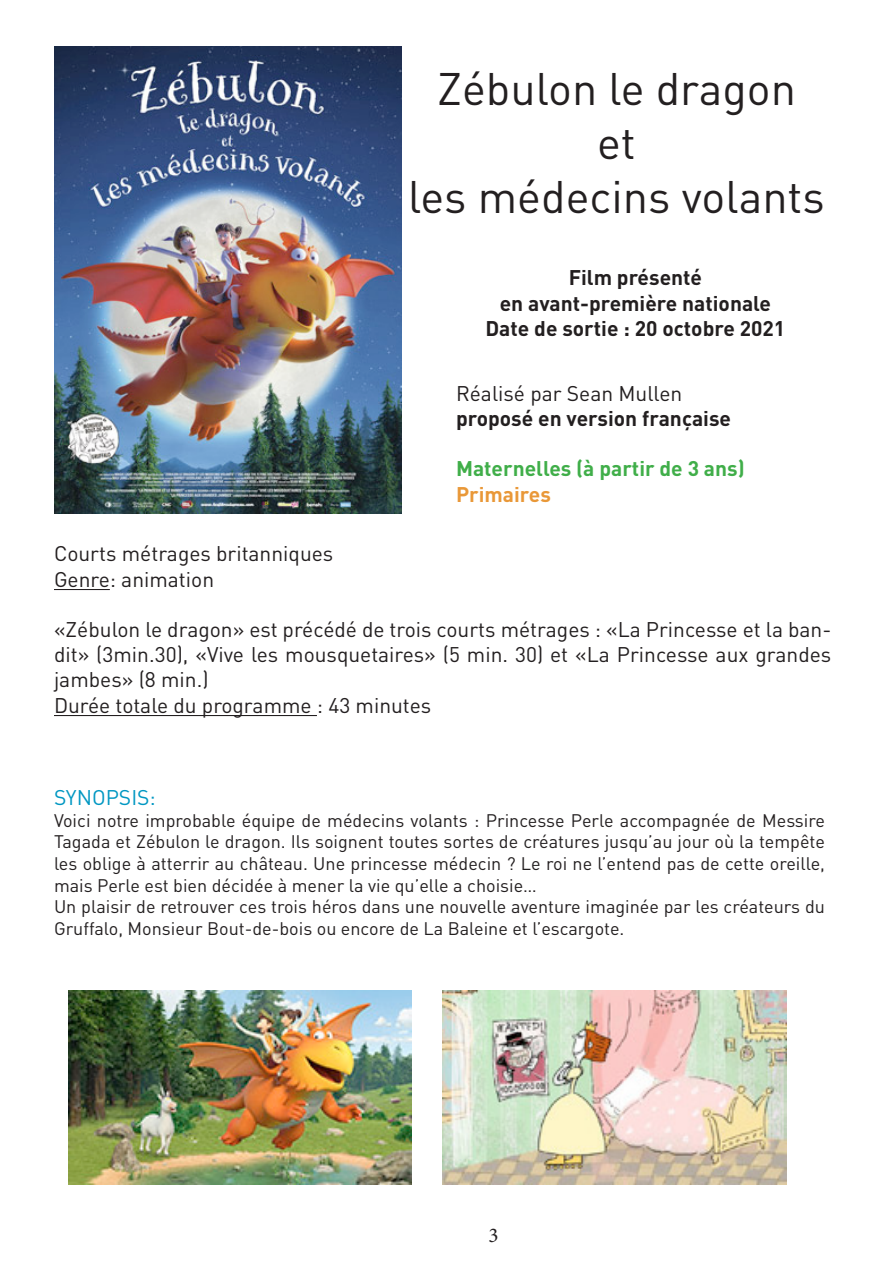
<style>
.page{position:relative;width:893px;height:1263px;background:#fff}
.page>*{position:absolute;margin:0;border:0;box-sizing:border-box;transform-origin:0 0}
.t1{font:45px "DIN";color:#231f20}
.t2{font:21px/25.2px "DIN";color:#231f20;text-align:justify}
.t3{font:700 21px "DIN";color:#231f20}
.t4{font:700 21px "DIN";color:#40ae49}
.t5{font:700 21px "DIN";color:#e99838}
.t6{font:21px "DIN";color:#0097c2}
.t7{font:21px "Minion Pro";color:#231f20}
.t8{font:18px/21.6px "DIN";color:#231f20;text-align:justify}
</style>
<div class="page">
<hr style="left:54px;top:589px;width:56px;height:1px;background:#231f20">
<hr style="left:54px;top:715px;width:263px;height:1px;background:#231f20">
<img style="left:54px;top:47px;width:348px;height:466px">
<img style="left:68px;top:991px;width:344px;height:193px">
<img style="left:443px;top:991px;width:343px;height:193px">
<p class="t1" style="left:437px;top:60px;width:361px">Zébulon le dragon</p>
<p class="t1" style="left:597px;top:114px;width:40px">et</p>
<p class="t1" style="left:408px;top:168px;width:418px">les médecins volants</p>
<p class="t3" style="left:569px;top:264px;width:135px">Film présenté</p>
<p class="t3" style="left:500px;top:289px;width:273px">en avant-première nationale</p>
<p class="t3" style="left:485px;top:314px;width:301px">Date de sortie : 20 octobre 2021</p>
<p class="t2" style="left:456px;top:380px;width:228px">Réalisé par Sean Mullen</p>
<p class="t3" style="left:456px;top:405px;width:276px">proposé en version française</p>
<p class="t4" style="left:456px;top:455px;width:290px">Maternelles (à partir de 3 ans)</p>
<p class="t5" style="left:456px;top:480px;width:96px">Primaires</p>
<p class="t2" style="left:54px;top:541px;width:281px">Courts métrages britanniques</p>
<p class="t2" style="left:54px;top:566px;width:162px">Genre: animation</p>
<p class="t2" style="left:54px;top:616px;width:779px">«Zébulon le dragon» est précédé de trois courts métrages : «La Princesse et la ban&shy;dit» (3min.30), «Vive les mousquetaires» (5 min. 30) et «La Princesse aux grandes jambes» (8 min.)</p>
<p class="t2" style="left:54px;top:692px;width:379px">Durée totale du programme : 43 minutes</p>
<p class="t6" style="left:54px;top:784px;width:103px">SYNOPSIS:</p>
<p class="t8" style="left:54px;top:809px;width:772px">Voici notre improbable équipe de médecins volants : Princesse Perle accompagnée de Messire Tagada et Zébulon le dragon. Ils soignent toutes sortes de créatures jusqu’au jour où la tempête les oblige à atterrir au château. Une princesse médecin ? Le roi ne l’entend pas de cette oreille, mais Perle est bien décidée à mener la vie qu’elle a choisie…</p>
<p class="t8" style="left:54px;top:896px;width:772px">Un plaisir de retrouver ces trois héros dans une nouvelle aventure imaginée par les créateurs du<br>Gruffalo, Monsieur Bout-de-bois ou encore de La Baleine et l’escargote.</p>
<p class="t7" style="left:488px;top:1221px;width:12px">3</p>
</div>
